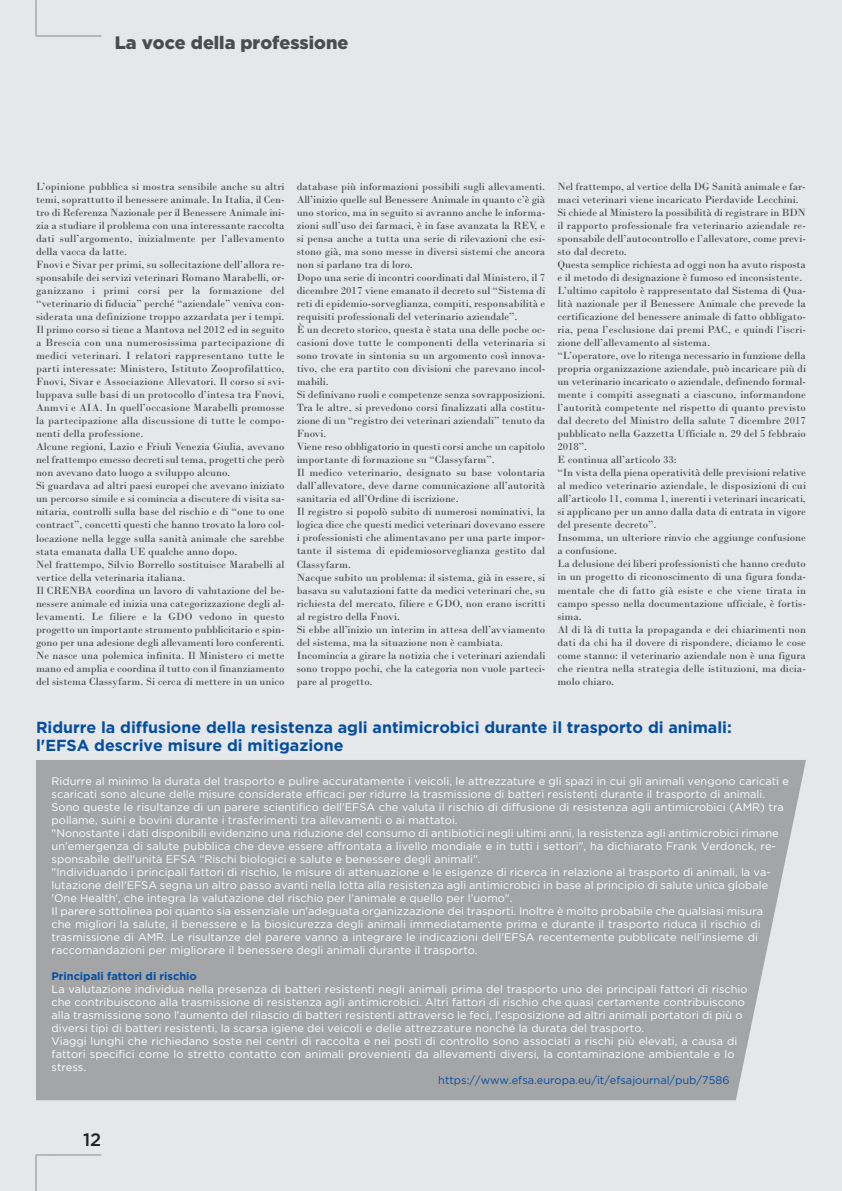
<style>
.page{position:relative;width:842px;height:1191px;background:#e6e7e8}
.page>*{position:absolute;margin:0;border:0;box-sizing:border-box;transform-origin:0 0}
.t1{font:900 18px "Gotham";color:#4c4c4e}
.t2{font:500 18px "Gotham";color:#231f20}
.t3{font:700 16px/18px "Gotham";color:#034ea2}
.t4{font:11px/13px "Bodoni";color:#4c4c4e}
.t5{font:11px/13px "Gotham";color:#fff}
.t6{font:11px "Gotham";color:#034ea2}
.t7{font:700 11px "Gotham";color:#034ea2}
</style>
<div class="page">
<svg style="left:36px;top:1154px;width:66px;height:37px"></svg>
<svg style="left:36px;top:0;width:66px;height:37px"></svg>
<div style="left:36px;top:760px;width:770px;height:340px;background:#a4a5a7"></div>
<h1 class="t1" style="left:115px;top:36px;width:235px">La voce della professione</h1>
<p class="t4" style="left:36px;top:182px;width:250px">L’opinione pubblica si mostra sensibile anche su altri temi, soprattutto il benessere animale. In Italia, il Cen&shy;tro di Referenza Nazionale per il Benessere Animale ini&shy;zia a studiare il problema con una interessante raccolta dati sull’argomento, inizialmente per l’allevamento della vacca da latte.<br>Fnovi e Sivar per primi, su sollecitazione dell’allora re&shy;sponsabile dei servizi veterinari Romano Marabelli, or&shy;ganizzano i primi corsi per la formazione del “veterinario di fiducia” perché “aziendale” veniva con&shy;siderata una definizione troppo azzardata per i tempi.<br>Il primo corso si tiene a Mantova nel 2012 ed in seguito a Brescia con una numerosissima partecipazione di medici veterinari. I relatori rappresentano tutte le parti interessate: Ministero, Istituto Zooprofilattico, Fnovi, Sivar e Associazione Allevatori. Il corso si svi&shy;luppava sulle basi di un protocollo d’intesa tra Fnovi, Anmvi e AIA. In quell’occasione Marabelli promosse la partecipazione alla discussione di tutte le compo&shy;nenti della professione.<br>Alcune regioni, Lazio e Friuli Venezia Giulia, avevano nel frattempo emesso decreti sul tema, progetti che però non avevano dato luogo a sviluppo alcuno.<br>Si guardava ad altri paesi europei che avevano iniziato un percorso simile e si comincia a discutere di visita sa&shy;nitaria, controlli sulla base del rischio e di “one to one contract”, concetti questi che hanno trovato la loro col&shy;locazione nella legge sulla sanità animale che sarebbe stata emanata dalla UE qualche anno dopo.<br>Nel frattempo, Silvio Borrello sostituisce Marabelli al vertice della veterinaria italiana.<br>Il CRENBA coordina un lavoro di valutazione del be&shy;nessere animale ed inizia una categorizzazione degli al&shy;levamenti. Le filiere e la GDO vedono in questo progetto un importante strumento pubblicitario e spin&shy;gono per una adesione degli allevamenti loro conferenti.<br>Ne nasce una polemica infinita. Il Ministero ci mette mano ed amplia e coordina il tutto con il finanziamento del sistema Classyfarm. Si cerca di mettere in un unico</p>
<p class="t4" style="left:297px;top:182px;width:250px">database più informazioni possibili sugli allevamenti.<br>All’inizio quelle sul Benessere Animale in quanto c’è già uno storico, ma in seguito si avranno anche le informa&shy;zioni sull’uso dei farmaci, è in fase avanzata la REV, e si pensa anche a tutta una serie di rilevazioni che esi&shy;stono già, ma sono messe in diversi sistemi che ancora non si parlano tra di loro.<br>Dopo una serie di incontri coordinati dal Ministero, il 7 dicembre 2017 viene emanato il decreto sul “Sistema di reti di epidemio-sorveglianza, compiti, responsabilità e requisiti professionali del veterinario aziendale”.<br>È un decreto storico, questa è stata una delle poche oc&shy;casioni dove tutte le componenti della veterinaria si sono trovate in sintonia su un argomento così innova&shy;tivo, che era partito con divisioni che parevano incol&shy;mabili.<br>Si definivano ruoli e competenze senza sovrapposizioni.<br>Tra le altre, si prevedono corsi finalizzati alla costitu&shy;zione di un “registro dei veterinari aziendali” tenuto da Fnovi.<br>Viene reso obbligatorio in questi corsi anche un capitolo importante di formazione su “Classyfarm”.<br>Il medico veterinario, designato su base volontaria dall’allevatore, deve darne comunicazione all’autorità sanitaria ed all’Ordine di iscrizione.<br>Il registro si popolò subito di numerosi nominativi, la logica dice che questi medici veterinari dovevano essere i professionisti che alimentavano per una parte impor&shy;tante il sistema di epidemiosorveglianza gestito dal Classyfarm.<br>Nacque subito un problema: il sistema, già in essere, si basava su valutazioni fatte da medici veterinari che, su richiesta del mercato, filiere e GDO, non erano iscritti al registro della Fnovi.<br>Si ebbe all’inizio un interim in attesa dell’avviamento del sistema, ma la situazione non è cambiata.<br>Incomincia a girare la notizia che i veterinari aziendali sono troppo pochi, che la categoria non vuole parteci&shy;pare al progetto.</p>
<p class="t4" style="left:557px;top:182px;width:250px">Nel frattempo, al vertice della DG Sanità animale e far&shy;maci veterinari viene incaricato Pierdavide Lecchini.<br>Si chiede al Ministero la possibilità di registrare in BDN il rapporto professionale fra veterinario aziendale re&shy;sponsabile dell’autocontrollo e l’allevatore, come previ&shy;sto dal decreto.<br>Questa semplice richiesta ad oggi non ha avuto risposta e il metodo di designazione è fumoso ed inconsistente.<br>L’ultimo capitolo è rappresentato dal Sistema di Qua&shy;lità nazionale per il Benessere Animale che prevede la certificazione del benessere animale di fatto obbligato&shy;ria, pena l’esclusione dai premi PAC, e quindi l’iscri&shy;zione dell’allevamento al sistema.<br>“L’operatore, ove lo ritenga necessario in funzione della propria organizzazione aziendale, può incaricare più di un veterinario incaricato o aziendale, definendo formal&shy;mente i compiti assegnati a ciascuno, informandone l’autorità competente nel rispetto di quanto previsto dal decreto del Ministro della salute 7 dicembre 2017 pubblicato nella Gazzetta Ufficiale n. 29 del 5 febbraio 2018”.<br>E continua all’articolo 33:<br>“In vista della piena operatività delle previsioni relative al medico veterinario aziendale, le disposizioni di cui all’articolo 11, comma 1, inerenti i veterinari incaricati, si applicano per un anno dalla data di entrata in vigore del presente decreto”.<br>Insomma, un ulteriore rinvio che aggiunge confusione a confusione.<br>La delusione dei liberi professionisti che hanno creduto in un progetto di riconoscimento di una figura fonda&shy;mentale che di fatto già esiste e che viene tirata in campo spesso nella documentazione ufficiale, è fortis&shy;sima.<br>Al di là di tutta la propaganda e dei chiarimenti non dati da chi ha il dovere di rispondere, diciamo le cose come stanno: il veterinario aziendale non è una figura che rientra nella strategia delle istituzioni, ma dicia&shy;molo chiaro.</p>
<h2 class="t3" style="left:36px;top:719px;width:697px">Ridurre la diffusione della resistenza agli antimicrobici durante il trasporto di animali: l'EFSA descrive misure di mitigazione</h2>
<p class="t5" style="left:52px;top:775px;width:739px">Ridurre al minimo la durata del trasporto e pulire accuratamente i veicoli, le attrezzature e gli spazi in cui gli animali vengono caricati e scaricati sono alcune delle misure considerate efficaci per ridurre la trasmissione di batteri resistenti durante il trasporto di animali.<br>Sono queste le risultanze di un parere scientifico dell'EFSA che valuta il rischio di diffusione di resistenza agli antimicrobici (AMR) tra pollame, suini e bovini durante i trasferimenti tra allevamenti o ai mattatoi.<br>"Nonostante i dati disponibili evidenzino una riduzione del consumo di antibiotici negli ultimi anni, la resistenza agli antimicrobici rimane un’emergenza di salute pubblica che deve essere affrontata a livello mondiale e in tutti i settori", ha dichiarato Frank Verdonck, re&shy;sponsabile dell'unità EFSA “Rischi biologici e salute e benessere degli animali”.<br>"Individuando i principali fattori di rischio, le misure di attenuazione e le esigenze di ricerca in relazione al trasporto di animali, la va&shy;lutazione dell'EFSA segna un altro passo avanti nella lotta alla resistenza agli antimicrobici in base al principio di salute unica globale 'One Health', che integra la valutazione del rischio per l’animale e quello per l’uomo".<br>Il parere sottolinea poi quanto sia essenziale un'adeguata organizzazione dei trasporti. Inoltre è molto probabile che qualsiasi misura<br>che migliori la salute, il benessere e la biosicurezza degli animali immediatamente prima e durante il trasporto riduca il rischio di trasmissione di AMR. Le risultanze del parere vanno a integrare le indicazioni dell'EFSA recentemente pubblicate nell’insieme di raccomandazioni per migliorare il benessere degli animali durante il trasporto.</p>
<p class="t7" style="left:52px;top:972px;width:147px">Principali fattori di rischio</p>
<p class="t5" style="left:52px;top:983px;width:697px">La valutazione individua nella presenza di batteri resistenti negli animali prima del trasporto uno dei principali fattori di rischio che contribuiscono alla trasmissione di resistenza agli antimicrobici. Altri fattori di rischio che quasi certamente contribuiscono alla trasmissione sono l'aumento del rilascio di batteri resistenti attraverso le feci, l'esposizione ad altri animali portatori di più o diversi tipi di batteri resistenti, la scarsa igiene dei veicoli e delle attrezzature nonché la durata del trasporto.<br>Viaggi lunghi che richiedano soste nei centri di raccolta e nei posti di controllo sono associati a rischi più elevati, a causa di fattori specifici come lo stretto contatto con animali provenienti da allevamenti diversi, la contaminazione ambientale e lo stress.</p>
<p class="t6" style="left:438px;top:1076px;width:293px">https://www.efsa.europa.eu/it/efsajournal/pub/7586</p>
<h1 class="t2" style="left:83px;top:1133px;width:20px">12</h1>
</div>
